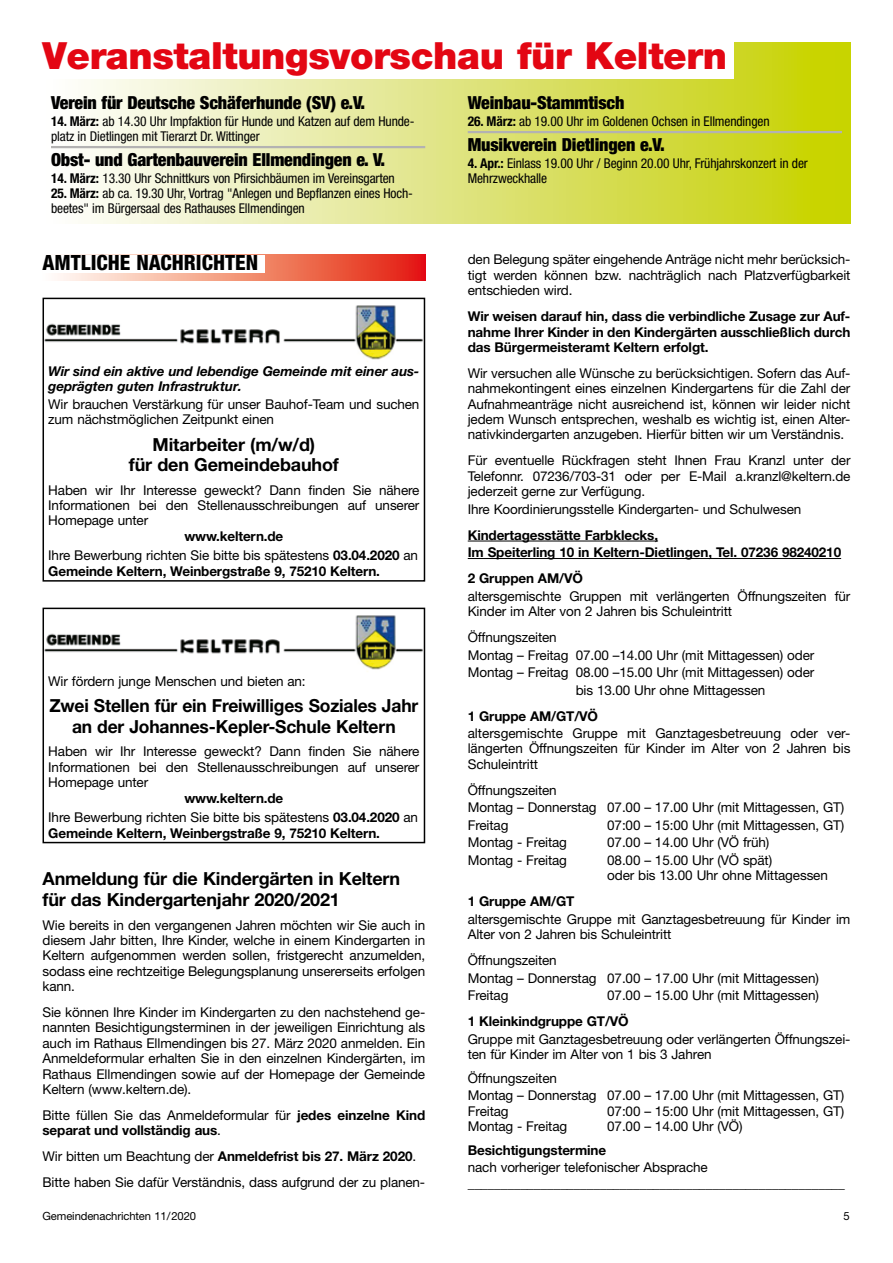
<style>
.page{position:relative;width:893px;height:1263px;background:#fff}
.page>*{position:absolute;margin:0;border:0;box-sizing:border-box;transform-origin:0 0}
.t1{font:900 37.5px "Helvetica Neue LT Std";letter-spacing:-.01em;color:#e30613}
.t2{font:800 condensed 21px "Helvetica Neue LT Std";color:#000}
.t3{font:700 18px/20.2px "Helvetica Neue LT Std";letter-spacing:-.01em;color:#000;text-align:center}
.t4{font:900 condensed 18px "Helvetica Neue LT Std";letter-spacing:-.01em;color:#000}
.t5{font:13.5px/15.5px "Helvetica Neue LT Std";letter-spacing:-.01em;color:#000}
.t6{font:700 13.5px/15.5px "Helvetica Neue LT Std";letter-spacing:-.01em;color:#000}
.t7{font:condensed 13.5px/15px "Helvetica Neue LT Std";letter-spacing:-.01em;color:#000}
.t8{font:italic 700 13.5px/15.5px "Helvetica Neue LT Std";letter-spacing:-.01em;color:#000}
.t9{font:11.25px "Helvetica Neue LT Std";letter-spacing:-.01em;color:#000}
.s1{font-weight:700}
.s2{font-weight:400}
</style>
<div class="page">
<svg style="left:57px;top:255px;width:368px;height:25px;background:#ee735e"></svg>
<div style="left:43px;top:255px;width:221px;height:17px;background:#fff"></div>
<img style="left:46px;top:305px;width:376px;height:55px">
<div style="left:43px;top:298px;width:382px;height:284px;border:2px solid #000"></div>
<img style="left:46px;top:615px;width:376px;height:55px">
<div style="left:43px;top:608px;width:382px;height:235px;border:2px solid #000"></div>
<hr style="left:468px;top:541px;width:190px;height:1px;background:#000">
<hr style="left:468px;top:558px;width:373px;height:1px;background:#000">
<div style="left:43px;top:43px;width:807px;height:180px;background:linear-gradient(to right,#fdfdff,#c5cf00)"></div>
<div style="left:43px;top:43px;width:690px;height:36px;background:#fff"></div>
<hr style="left:51px;top:146px;width:374px;height:2px;background:#b3b2b2">
<hr style="left:468px;top:131px;width:374px;height:2px;background:#b3b2b2">
<h1 class="t1" style="left:43px;top:34px;width:686px">Veranstaltungsvorschau für Keltern</h1>
<h3 class="t4" style="left:51px;top:91px;width:316px">Verein für Deutsche Schäferhunde (SV) e.V.</h3>
<p class="t7" style="left:51px;top:113px;width:365px"><span class="s1">14. März:</span> ab 14.30 Uhr Impfaktion für Hunde und Katzen auf dem Hunde&shy;platz in Dietlingen mit Tierarzt Dr. Wittinger</p>
<h3 class="t4" style="left:51px;top:149px;width:336px">Obst- und Gartenbauverein Ellmendingen e. V.</h3>
<p class="t7" style="left:51px;top:171px;width:345px"><span class="s1">14. März:</span> 13.30 Uhr Schnittkurs von Pfirsichbäumen im Vereinsgarten</p>
<p class="t7" style="left:51px;top:186px;width:363px"><span class="s1">25. März:</span> ab ca. 19.30 Uhr, Vortrag "Anlegen und Bepflanzen eines Hoch&shy;beetes" im Bürgersaal des Rathauses Ellmendingen</p>
<h3 class="t4" style="left:468px;top:91px;width:158px">Weinbau-Stammtisch</h3>
<p class="t7" style="left:468px;top:113px;width:303px"><span class="s1">26. März:</span> ab 19.00 Uhr im Goldenen Ochsen in Ellmendingen</p>
<h3 class="t4" style="left:468px;top:134px;width:198px">Musikverein Dietlingen e.V.</h3>
<p class="t7" style="left:468px;top:156px;width:342px"><span class="s1">4. Apr.:</span> Einlass 19.00 Uhr / Beginn 20.00 Uhr, Frühjahrskonzert in der<br>Mehrzweckhalle</p>
<h2 class="t2" style="left:43px;top:249px;width:217px">AMTLICHE NACHRICHTEN</h2>
<p class="t8" style="left:48px;top:363px;width:373px">Wir sind ein aktive und lebendige Gemeinde mit einer aus&shy;geprägten guten Infrastruktur.</p>
<p class="t5" style="left:48px;top:396px;width:373px">Wir brauchen Verstärkung für unser Bauhof-Team und suchen zum nächstmöglichen Zeitpunkt einen</p>
<h3 class="t3" style="left:129px;top:434px;width:211px">Mitarbeiter (m/w/d)<br>für den Gemeindebauhof</h3>
<p class="t5" style="left:48px;top:482px;width:373px;text-align:justify">Haben wir Ihr Interesse geweckt? Dann finden Sie nähere Informationen bei den Stellenausschreibungen auf unserer Homepage unter</p>
<p class="t5" style="left:48px;top:526px;width:371px;line-height:19.6px;text-align:center"><span class="s1">www.keltern.de<br></span>Ihre Bewerbung richten Sie bitte bis spätestens <span class="s1">03.04.2020</span> an</p>
<p class="t6" style="left:48px;top:563px;width:333px">Gemeinde Keltern, Weinbergstraße 9, 75210 Keltern.</p>
<p class="t5" style="left:48px;top:673px;width:259px">Wir fördern junge Menschen und bieten an:</p>
<h3 class="t3" style="left:49px;top:695px;width:370px">Zwei Stellen für ein Freiwilliges Soziales Jahr an der Johannes-Kepler-Schule Keltern</h3>
<p class="t5" style="left:48px;top:744px;width:373px;text-align:justify">Haben wir Ihr Interesse geweckt? Dann finden Sie nähere Informationen bei den Stellenausschreibungen auf unserer Homepage unter</p>
<p class="t5" style="left:48px;top:788px;width:371px;line-height:19.6px;text-align:center"><span class="s1">www.keltern.de<br></span>Ihre Bewerbung richten Sie bitte bis spätestens <span class="s1">03.04.2020</span> an</p>
<p class="t6" style="left:48px;top:825px;width:333px">Gemeinde Keltern, Weinbergstraße 9, 75210 Keltern.</p>
<h3 class="t3" style="left:43px;top:868px;width:359px;text-align:left">Anmeldung für die Kindergärten in Keltern für das Kindergartenjahr 2020/2021</h3>
<p class="t5" style="left:43px;top:917px;width:384px;text-align:justify">Wie bereits in den vergangenen Jahren möchten wir Sie auch in diesem Jahr bitten, Ihre Kinder, welche in einem Kindergarten in Keltern aufgenommen werden sollen, fristgerecht anzumelden, sodass eine rechtzeitige Belegungsplanung unsererseits erfolgen kann.</p>
<p class="t5" style="left:43px;top:1004px;width:384px;text-align:justify">Sie können Ihre Kinder im Kindergarten zu den nachstehend ge&shy;nannten Besichtigungsterminen in der jeweiligen Einrichtung als auch im Rathaus Ellmendingen bis 27. März 2020 anmelden. Ein Anmeldeformular erhalten Sie in den einzelnen Kindergärten, im Rathaus Ellmendingen sowie auf der Homepage der Gemeinde Keltern (www.keltern.de).</p>
<p class="t6" style="left:43px;top:1107px;width:384px"><span class="s2">Bitte füllen Sie das Anmeldeformular für</span> jedes einzelne Kind separat und vollständig aus<span class="s2">.</span></p>
<p class="t5" style="left:43px;top:1143px;width:384px;line-height:26px">Wir bitten um Beachtung der <span class="s1">Anmeldefrist bis 27. März 2020</span>.<br>Bitte haben Sie dafür Verständnis, dass aufgrund der zu planen-</p>
<p class="t5" style="left:468px;top:252px;width:384px;text-align:justify">den Belegung später eingehende Anträge nicht mehr berücksich&shy;tigt werden können bzw. nachträglich nach Platzverfügbarkeit entschieden wird.</p>
<p class="t6" style="left:468px;top:308px;width:384px;text-align:justify">Wir weisen darauf hin, dass die verbindliche Zusage zur Auf&shy;nahme Ihrer Kinder in den Kindergärten ausschließlich durch das Bürgermeisteramt Keltern erfolgt.</p>
<p class="t5" style="left:468px;top:365px;width:384px;text-align:justify">Wir versuchen alle Wünsche zu berücksichtigen. Sofern das Auf&shy;nahmekontingent eines einzelnen Kindergartens für die Zahl der Aufnahmeanträge nicht ausreichend ist, können wir leider nicht jedem Wunsch entsprechen, weshalb es wichtig ist, einen Alter&shy;nativkindergarten anzugeben. Hierfür bitten wir um Verständnis.</p>
<p class="t5" style="left:468px;top:453px;width:384px;text-align:justify">Für eventuelle Rückfragen steht Ihnen Frau Kranzl unter der Telefonnr. 07236/703-31 oder per E-Mail a.kranzl@keltern.de jederzeit gerne zur Verfügung.</p>
<p class="t5" style="left:468px;top:501px;width:335px">Ihre Koordinierungsstelle Kindergarten- und Schulwesen</p>
<p class="t6" style="left:468px;top:526px;width:375px;line-height:17.5px">Kindertagesstätte Farbklecks,<br>Im Speiterling 10 in Keltern-Dietlingen, Tel. 07236 98240210</p>
<p class="t6" style="left:468px;top:570px;width:117px">2 Gruppen AM/VÖ</p>
<p class="t5" style="left:468px;top:588px;width:384px">altersgemischte Gruppen mit verlängerten Öffnungszeiten für<br>Kinder im Alter von 2 Jahren bis Schuleintritt</p>
<p class="t5" style="left:468px;top:629px;width:91px">Öffnungszeiten</p>
<p class="t5" style="left:468px;top:647px;width:348px">Montag – Freitag 07.00 –14.00 Uhr (mit Mittagessen) oder</p>
<p class="t5" style="left:468px;top:664px;width:348px">Montag – Freitag 08.00 –15.00 Uhr (mit Mittagessen) oder</p>
<p class="t5" style="left:576px;top:682px;width:191px">bis 13.00 Uhr ohne Mittagessen</p>
<p class="t6" style="left:468px;top:708px;width:132px">1 Gruppe AM/GT/VÖ</p>
<p class="t5" style="left:468px;top:725px;width:384px;text-align:justify">altersgemischte Gruppe mit Ganztagesbetreuung oder ver&shy;längerten Öffnungszeiten für Kinder im Alter von 2 Jahren bis Schuleintritt</p>
<p class="t5" style="left:468px;top:781px;width:378px;line-height:17.5px">Öffnungszeiten<br>Montag – Donnerstag 07.00 – 17.00 Uhr (mit Mittagessen, GT)<br>Freitag</p>
<p class="t5" style="left:607px;top:817px;width:238px">07:00 – 15:00 Uhr (mit Mittagessen, GT)</p>
<p class="t5" style="left:468px;top:834px;width:101px">Montag - Freitag</p>
<p class="t5" style="left:607px;top:834px;width:164px">07.00 – 14.00 Uhr (VÖ früh)</p>
<p class="t5" style="left:468px;top:852px;width:101px">Montag - Freitag</p>
<p class="t5" style="left:607px;top:852px;width:222px">08.00 – 15.00 Uhr (VÖ spät)<br>oder bis 13.00 Uhr ohne Mittagessen</p>
<p class="t6" style="left:468px;top:893px;width:108px">1 Gruppe AM/GT</p>
<p class="t5" style="left:468px;top:911px;width:384px">altersgemischte Gruppe mit Ganztagesbetreuung für Kinder im<br>Alter von 2 Jahren bis Schuleintritt</p>
<p class="t5" style="left:468px;top:951px;width:353px;line-height:17.5px">Öffnungszeiten<br>Montag – Donnerstag 07.00 – 17.00 Uhr (mit Mittagessen)<br>Freitag</p>
<p class="t5" style="left:607px;top:987px;width:213px">07.00 – 15.00 Uhr (mit Mittagessen)</p>
<p class="t6" style="left:468px;top:1013px;width:163px">1 Kleinkindgruppe GT/VÖ</p>
<p class="t5" style="left:468px;top:1031px;width:384px">Gruppe mit Ganztagesbetreuung oder verlängerten Öffnungszei&shy;ten für Kinder im Alter von 1 bis 3 Jahren</p>
<p class="t5" style="left:468px;top:1069px;width:378px;line-height:17.5px">Öffnungszeiten<br>Montag – Donnerstag 07.00 – 17.00 Uhr (mit Mittagessen, GT)</p>
<p class="t5" style="left:468px;top:1103px;width:42px">Freitag</p>
<p class="t5" style="left:607px;top:1103px;width:238px">07:00 – 15:00 Uhr (mit Mittagessen, GT)</p>
<p class="t5" style="left:468px;top:1118px;width:101px">Montag - Freitag</p>
<p class="t5" style="left:607px;top:1118px;width:137px">07.00 – 14.00 Uhr (VÖ)</p>
<p class="t6" style="left:468px;top:1142px;width:140px">Besichtigungstermine</p>
<p class="t5" style="left:468px;top:1160px;width:379px">nach vorheriger telefonischer Absprache _________________________________________________________</p>
<p class="t9" style="left:43px;top:1210px;width:155px">Gemeindenachrichten 11/2020</p>
<p class="t9" style="left:843px;top:1210px;width:8px">5</p>
</div>
